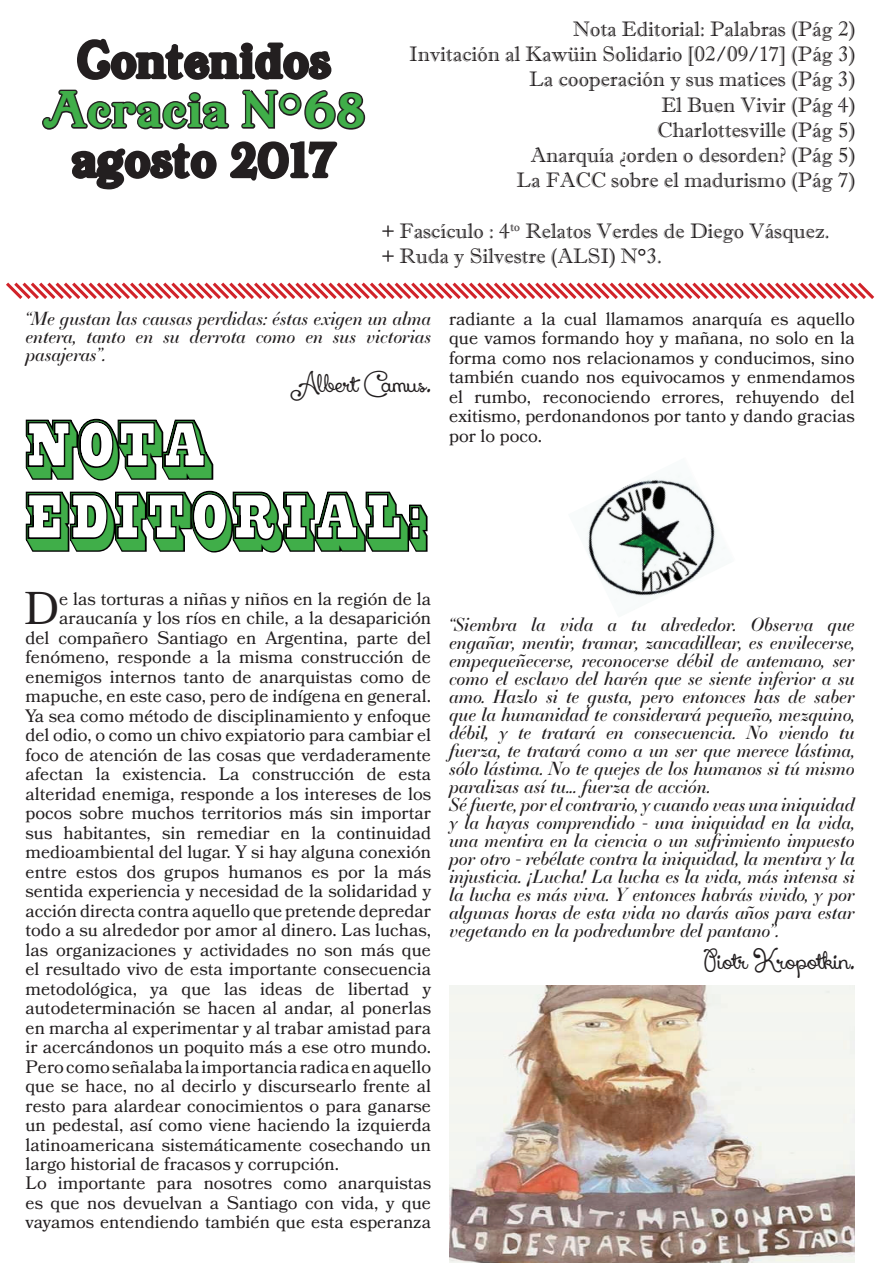
<style>
.page{position:relative;width:893px;height:1263px;background:#fff}
.page>*{position:absolute;margin:0;border:0;box-sizing:border-box;transform-origin:0 0}
.t1{font:76.2px/72px "Hoosier Daddy";color:#40ae49;scale:.57 1}
.t2{font:45.9px "Bookmania";color:#231f20}
.t3{font:45px "Buena Park JF";letter-spacing:.02em;color:#231f20}
.t4{font:45px "Buena Park JF";letter-spacing:.02em;color:#40ae49}
.t5{font:21px/25.2px "Imprint MT Shadow";color:#231f20;text-align:right}
.t6{font:21px "Xiomara";color:#231f20}
.t7{font:18px/19.5px "Bookmania";color:#231f20;text-align:justify}
.t8{font:italic 18px/18px "Essonnes Display";color:#231f20;text-align:justify}
</style>
<div class="page">
<img style="left:587px;top:476px;width:130px;height:121px">
<svg style="left:77px;top:38px;width:255px;height:42px"></svg>
<svg style="left:42px;top:89px;width:324px;height:101px"></svg>
<svg style="left:6px;top:282px;width:869px;height:17px"></svg>
<svg style="left:25px;top:418px;width:189px;height:63px"></svg>
<svg style="left:25px;top:490px;width:403px;height:63px"></svg>
<img style="left:449px;top:985px;width:405px;height:278px">
<h3 class="t3" style="left:77px;top:29px;width:256px">Contenidos</h3>
<h3 class="t4" style="left:43px;top:78px;width:323px">Acracia N°68</h3>
<h3 class="t3" style="left:72px;top:128px;width:265px">agosto 2017</h3>
<p class="t5" style="left:409px;top:16px;width:447px">Nota Editorial: Palabras (Pág 2)<br>Invitación al Kawüin Solidario [02/09/17] (Pág 3)<br>La cooperación y sus matices (Pág 3)<br>El Buen Vivir (Pág 4)<br>Charlottesville (Pág 5)<br>Anarquía ¿orden o desorden? (Pág 5)<br>La FACC sobre el madurismo (Pág 7)</p>
<p class="t5" style="left:382px;top:218px;width:449px;text-align:left">+ Fascículo : 4<sup>to</sup> Relatos Verdes de Diego Vásquez. + Ruda y Silvestre (ALSI) N°3.</p>
<p class="t8" style="left:26px;top:308px;width:407px">“Me gustan las causas perdidas: éstas exigen un alma entera, tanto en su derrota como en sus victorias pasajeras”.</p>
<p class="t6" style="left:289px;top:373px;width:143px">Albert Camus.</p>
<h1 class="t1" style="left:26px;top:407px;width:707px">NOTA<br>EDITORIAL:</h1>
<p class="t7" style="left:449px;top:309px;width:407px">radiante a la cual llamamos anarquía es aquello que vamos formando hoy y mañana, no solo en la forma como nos relacionamos y conducimos, sino también cuando nos equivocamos y enmendamos el rumbo, reconociendo errores, rehuyendo del exitismo, perdonandonos por tanto y dando gracias por lo poco.</p>
<h2 class="t2" style="left:24px;top:581px;width:37px">D</h2>
<p class="t7" style="left:59px;top:589px;width:373px">e las torturas a niñas y niños en la región de la</p>
<p class="t7" style="left:59px;top:608px;width:373px">araucanía y los ríos en chile, a la desaparición</p>
<p class="t7" style="left:26px;top:628px;width:407px">del compañero Santiago en Argentina, parte del</p>
<p class="t7" style="left:26px;top:647px;width:407px">fenómeno, responde a la misma construcción de</p>
<p class="t7" style="left:26px;top:667px;width:407px">enemigos internos tanto de anarquistas como de</p>
<p class="t7" style="left:26px;top:686px;width:407px">mapuche, en este caso, pero de indígena en general.</p>
<p class="t7" style="left:26px;top:706px;width:407px">Ya sea como método de disciplinamiento y enfoque</p>
<p class="t7" style="left:26px;top:725px;width:407px">del odio, o como un chivo expiatorio para cambiar el</p>
<p class="t7" style="left:26px;top:745px;width:407px">foco de atención de las cosas que verdaderamente</p>
<p class="t7" style="left:26px;top:764px;width:407px">afectan la existencia. La construcción de esta</p>
<p class="t7" style="left:26px;top:784px;width:407px">alteridad enemiga, responde a los intereses de los</p>
<p class="t7" style="left:26px;top:803px;width:407px">pocos sobre muchos territorios más sin importar</p>
<p class="t7" style="left:26px;top:822px;width:407px">sus habitantes, sin remediar en la continuidad</p>
<p class="t7" style="left:26px;top:842px;width:407px">medioambiental del lugar. Y si hay alguna conexión</p>
<p class="t7" style="left:26px;top:861px;width:407px">entre estos dos grupos humanos es por la más</p>
<p class="t7" style="left:26px;top:881px;width:407px">sentida experiencia y necesidad de la solidaridad y</p>
<p class="t7" style="left:26px;top:900px;width:407px">acción directa contra aquello que pretende depredar</p>
<p class="t7" style="left:26px;top:920px;width:407px">todo a su alrededor por amor al dinero. Las luchas,</p>
<p class="t7" style="left:26px;top:939px;width:407px">las organizaciones y actividades no son más que</p>
<p class="t7" style="left:26px;top:959px;width:407px">el resultado vivo de esta importante consecuencia</p>
<p class="t7" style="left:26px;top:978px;width:407px">metodológica, ya que las ideas de libertad y</p>
<p class="t7" style="left:26px;top:998px;width:407px">autodeterminación se hacen al andar, al ponerlas</p>
<p class="t7" style="left:26px;top:1017px;width:407px">en marcha al experimentar y al trabar amistad para</p>
<p class="t7" style="left:26px;top:1037px;width:407px">ir acercándonos un poquito más a ese otro mundo.</p>
<p class="t7" style="left:26px;top:1056px;width:407px">Pero como señalaba la importancia radica en aquello</p>
<p class="t7" style="left:26px;top:1076px;width:407px">que se hace, no al decirlo y discursearlo frente al</p>
<p class="t7" style="left:26px;top:1095px;width:407px">resto para alardear conocimientos o para ganarse</p>
<p class="t7" style="left:26px;top:1115px;width:407px">un pedestal, así como viene haciendo la izquierda</p>
<p class="t7" style="left:26px;top:1134px;width:407px">latinoamericana sistemáticamente cosechando un</p>
<p class="t7" style="left:26px;top:1154px;width:315px">largo historial de fracasos y corrupción.</p>
<p class="t7" style="left:26px;top:1173px;width:407px">Lo importante para nosotres como anarquistas</p>
<p class="t7" style="left:26px;top:1193px;width:407px">es que nos devuelvan a Santiago con vida, y que</p>
<p class="t7" style="left:26px;top:1212px;width:407px">vayamos entendiendo también que esta esperanza</p>
<p class="t8" style="left:449px;top:615px;width:407px;text-align:left">“Siembra la vida a tu alrededor. Observa que engañar, mentir, tramar, zancadillear, es envilecerse, empequeñecerse, reconocerse débil de antemano, ser como el esclavo del harén que se siente inferior a su amo. Hazlo si te gusta, pero entonces has de saber que la humanidad te considerará pequeño, mezquino, débil, y te tratará en consecuencia. No viendo tu fuerza, te tratará como a un ser que merece lástima, sólo lástima. No te quejes de los humanos si tú mismo paralizas así tu... fuerza de acción.<br>Sé fuerte, por el contrario, y cuando veas una iniquidad y la hayas comprendido - una iniquidad en la vida, una mentira en la ciencia o un sufrimiento impuesto por otro - rebélate contra la iniquidad, la mentira y la injusticia. ¡Lucha! La lucha es la vida, más intensa si la lucha es más viva. Y entonces habrás vivido, y por algunas horas de esta vida no darás años para estar vegetando en la podredumbre del pantano”.</p>
<p class="t6" style="left:703px;top:949px;width:153px">Piotr Kropotkin.</p>
</div>
